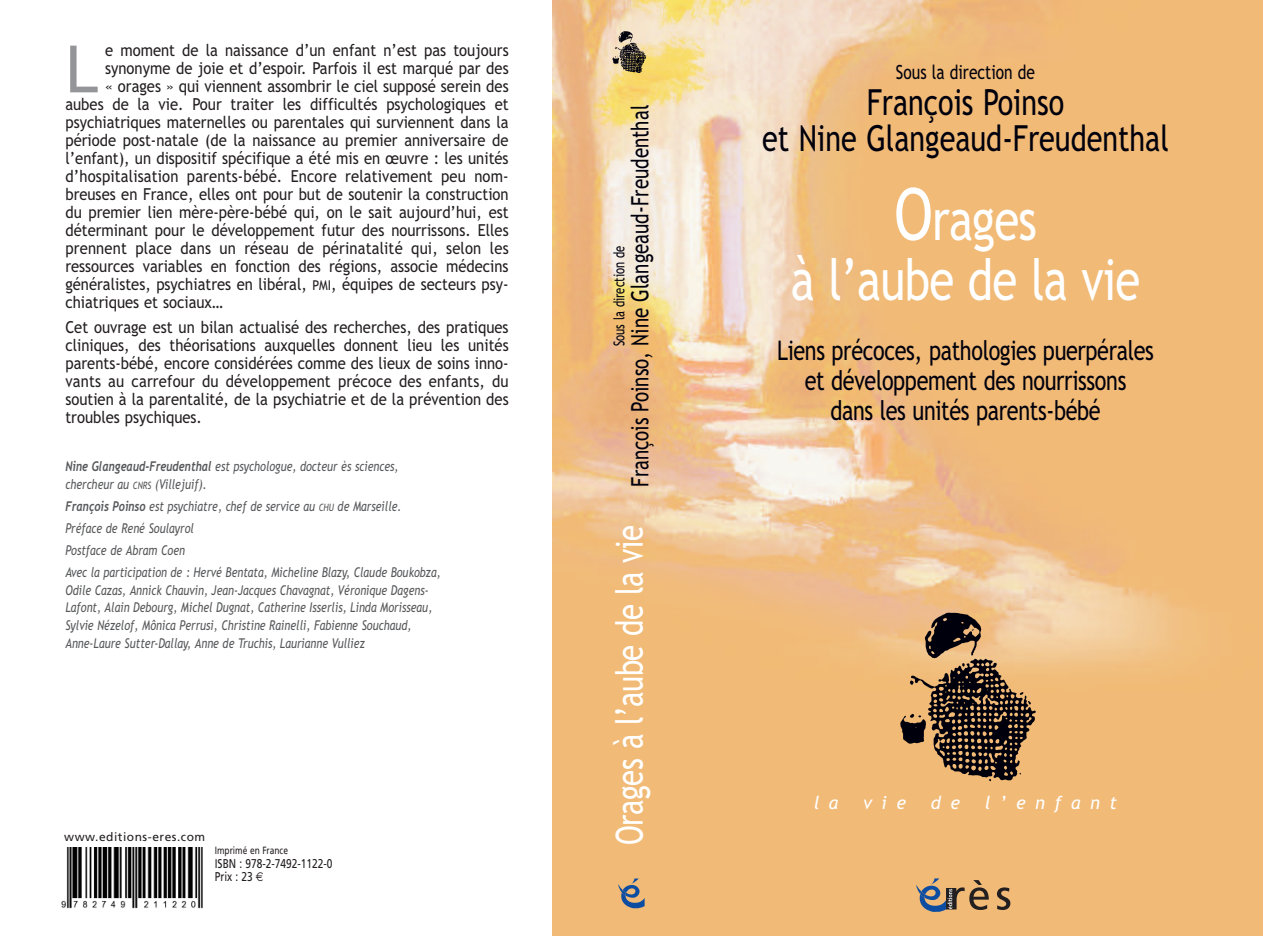
<style>
.page{position:relative;width:1263px;height:936px;background:#fff}
.page>*{position:absolute;margin:0;border:0;box-sizing:border-box;transform-origin:0 0}
.t1{font:65.25px "Trebuchet MS";color:#939598}
.t2{font:57px/60px "Trebuchet MS";letter-spacing:-.015em;color:#fff;text-align:center;scale:.8 1}
.t3{font:37.5px "Trebuchet MS";letter-spacing:-.015em;color:#fff;scale:.78 1}
.t4{font:36px/36px "Trebuchet MS";color:#00000d;text-align:center;scale:.8 1}
.t5{font:27px/30px "Trebuchet MS";letter-spacing:-.015em;color:#00000d;text-align:center;scale:.8 1}
.t6{font:24px "Trebuchet MS";color:#00000d;scale:.78 1}
.t7{font:19.5px "Trebuchet MS";color:#00000d;scale:.8 1}
.t8{font:italic 18px "Trebuchet MS";letter-spacing:.525em;color:#fff}
.t9{font:16.5px/18px "Trebuchet MS";color:#231f20;text-align:justify;scale:.9 1}
.t10{font:15px "Trebuchet MS";color:#00000d;scale:.75 1}
.t11{font:italic 13.5px/17.7px "Trebuchet MS";color:#57585a;scale:.8 1}
.t12{font:12.75px/13.5px "Frutiger";color:#231f20;scale:.8 1}
.t13{font:12px "Frutiger";letter-spacing:.045em;color:#231f20}
.t14{font:10.5px "Frutiger";color:#231f20;scale:.8 1}
.s1{font-size:13.5px}
.s2{font-family:"Trebuchet";font-weight:700}
.s3{font-size:10.2px}
.s4{font-family:"Euro Sans"}
.s5{font-size:72px}
</style>
<div class="page">
<img style="left:553px;top:0;width:710px;height:935px">
<svg style="left:997px;top:887px;width:13px;height:22px"></svg>
<svg style="left:916px;top:878px;width:73px;height:35px;background:#aa8e6e"></svg>
<img style="left:870px;top:603px;width:212px;height:185px">
<img style="left:61px;top:847px;width:142px;height:62px">
<svg style="left:618px;top:878px;width:27px;height:31px"></svg>
<img style="left:605px;top:28px;width:52px;height:57px">
<h1 class="t1" style="left:65px;top:32px;width:35px">L</h1>
<p class="t9" style="left:105px;top:42px;width:450px">e moment de la naissance d’un enfant n’est pas toujours</p>
<p class="t9" style="left:105px;top:60px;width:450px">synonyme de joie et d’espoir. Parfois il est marqué par des</p>
<p class="t9" style="left:105px;top:78px;width:450px">« orages » qui viennent assombrir le ciel supposé serein des</p>
<p class="t9" style="left:65px;top:96px;width:494px">aubes de la vie. Pour traiter les difficultés psychologiques et</p>
<p class="t9" style="left:65px;top:114px;width:494px">psychiatriques maternelles ou parentales qui surviennent dans la</p>
<p class="t9" style="left:65px;top:132px;width:494px">période post-natale (de la naissance au premier anniversaire de</p>
<p class="t9" style="left:65px;top:150px;width:494px">l’enfant), un dispositif spécifique a été mis en œuvre : les unités</p>
<p class="t9" style="left:65px;top:168px;width:494px">d’hospitalisation parents-bébé. Encore relativement peu nom-</p>
<p class="t9" style="left:65px;top:186px;width:494px">breuses en France, elles ont pour but de soutenir la construction</p>
<p class="t9" style="left:65px;top:204px;width:494px">du premier lien mère-père-bébé qui, on le sait aujourd’hui, est</p>
<p class="t9" style="left:65px;top:222px;width:494px">déterminant pour le développement futur des nourrissons. Elles</p>
<p class="t9" style="left:65px;top:240px;width:494px">prennent place dans un réseau de périnatalité qui, selon les</p>
<p class="t9" style="left:65px;top:258px;width:494px">ressources variables en fonction des régions, associe médecins</p>
<p class="t9" style="left:65px;top:276px;width:494px">généralistes, psychiatres en libéral, <span class="s1">PMI</span>, équipes de secteurs psy-</p>
<p class="t9" style="left:65px;top:294px;width:177px">chiatriques et sociaux…</p>
<p class="t9" style="left:65px;top:318px;width:494px">Cet ouvrage est un bilan actualisé des recherches, des pratiques cliniques, des théorisations auxquelles donnent lieu les unités parents-bébé, encore considérées comme des lieux de soins inno&shy;vants au carrefour du développement précoce des enfants, du soutien à la parentalité, de la psychiatrie et de la prévention des troubles psychiques.</p>
<p class="t11" style="left:65px;top:458px;width:418px"><span class="s2">Nine Glangeaud-Freudenthal</span> est psychologue, docteur ès sciences, chercheur au <span class="s3">CNRS</span> (Villejuif).</p>
<p class="t11" style="left:65px;top:495px;width:471px;line-height:21.9px"><span class="s2">François Poinso</span> est psychiatre, chef de service au <span class="s3">CHU</span> de Marseille.<br>Préface de René Soulayrol<br>Postface de Abram Coen<br>Avec la participation de : Hervé Bentata, Micheline Blazy, Claude Boukobza,</p>
<p class="t11" style="left:65px;top:581px;width:460px">Odile Cazas, Annick Chauvin, Jean-Jacques Chavagnat, Véronique Dagens-Lafont, Alain Debourg, Michel Dugnat, Catherine Isserlis, Linda Morisseau, Sylvie Nézelof, Mônica Perrusi, Christine Rainelli, Fabienne Souchaud, Anne-Laure Sutter-Dallay, Anne de Truchis, Laurianne Vulliez</p>
<p class="t13" style="left:64px;top:832px;width:143px">www.editions-eres.com</p>
<p class="t14" style="left:215px;top:846px;width:93px">Imprimé en France</p>
<p class="t12" style="left:215px;top:857px;width:149px">ISBN : 978-2-7492-1122-0<br>Prix : 23 <span class="s4">€</span></p>
<h3 class="t6" style="left:626px;top:487px;width:491px;rotate:-90deg">François Poinso, Nine Glangeaud-Freudenthal</h3>
<p class="t10" style="left:610px;top:346px;width:135px;rotate:-90deg">Sous la direction de</p>
<h3 class="t3" style="left:608px;top:844px;width:411px;rotate:-90deg">Orages à l’aube de la vie</h3>
<p class="t7" style="left:896px;top:61px;width:175px">Sous la direction de</p>
<h3 class="t4" style="left:762px;top:84px;width:510px">François Poinso<br>et Nine Glangeaud-Freudenthal</h3>
<h2 class="t2" style="left:791px;top:190px;width:438px"><span class="s5">O</span>rages<br>à l’aube de la vie</h2>
<h3 class="t5" style="left:777px;top:335px;width:473px">Liens précoces, pathologies puerpérales et développement des nourrissons<br>dans les unités parents-bébé</h3>
<p class="t8" style="left:814px;top:791px;width:26px">l a</p>
<p class="t8" style="left:863px;top:791px;width:44px">vie</p>
<p class="t8" style="left:931px;top:791px;width:31px">d e</p>
<p class="t8" style="left:985px;top:791px;width:134px">l’enfant</p>
</div>
